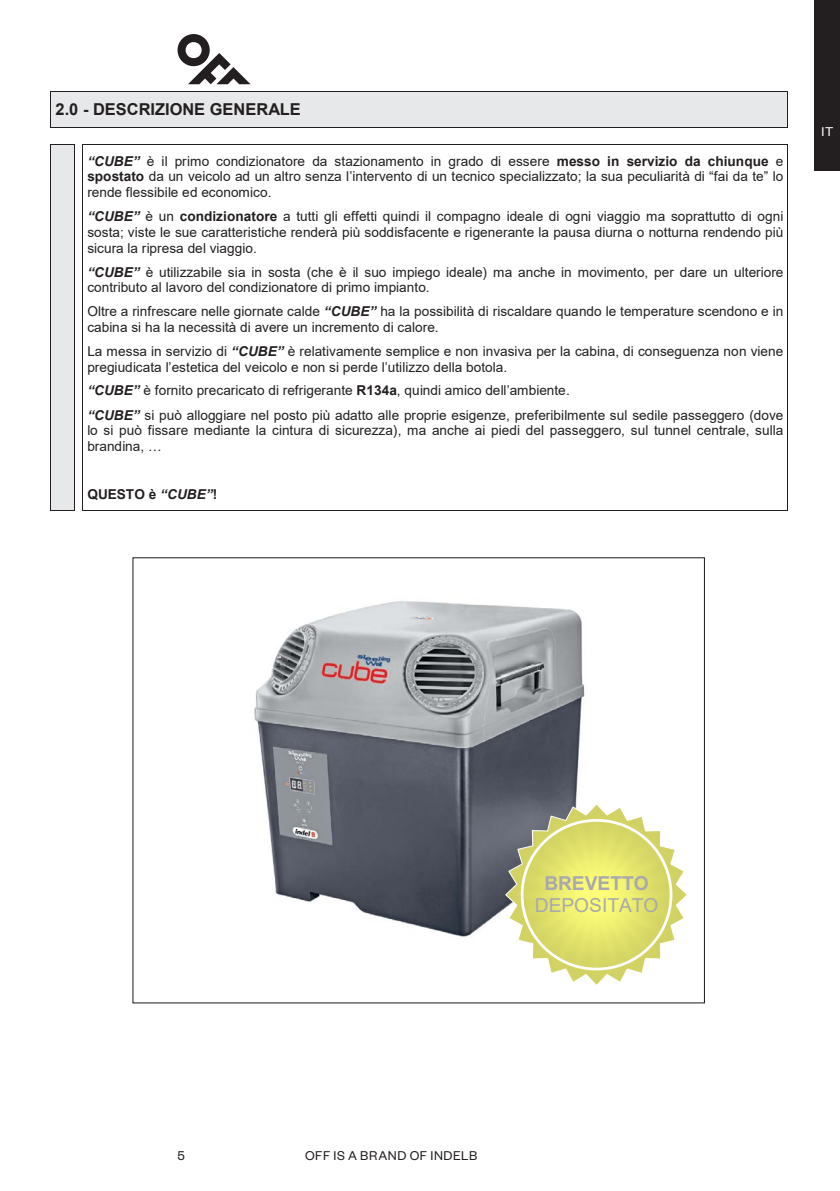
<style>
.page{position:relative;width:840px;height:1191px;background:#fff}
.page>*{position:absolute;margin:0;border:0;box-sizing:border-box;transform-origin:0 0}
.t1{font:19.2px "Arial";color:#a8a9ad}
.t2{font:700 19.2px "Arial";letter-spacing:-.005em;color:#a8a9ad}
.t3{font:700 16.4px "Arial";color:#231f20}
.t4{font:14px "Founders Grotesk";letter-spacing:.045em;color:#231f20}
.t5{font:14px "Founders Grotesk";color:#fff}
.t6{font:13.6px/15.8px "Arial";color:#231f20}
.t7{font:700 13.6px "Arial";color:#231f20}
.s1{font-weight:700;font-style:italic}
.s2{font-weight:700}
.s3{font-style:italic}
</style>
<div class="page">
<div style="left:814px;top:0;width:25px;height:170px;background:#231f20"></div>
<div style="left:51px;top:92px;width:735px;height:35px;background:#e7e8e9"></div>
<hr style="left:51px;top:91px;width:735px;height:1px;background:#231f20">
<hr style="left:50px;top:92px;width:1px;height:35px;background:#231f20">
<hr style="left:51px;top:127px;width:735px;height:1px;background:#231f20">
<hr style="left:786px;top:92px;width:1px;height:35px;background:#231f20">
<div style="left:51px;top:145px;width:23px;height:173px;background:#e7e8e9"></div>
<div style="left:51px;top:337px;width:23px;height:173px;background:#e7e8e9"></div>
<div style="left:51px;top:318px;width:23px;height:19px;background:#e7e8e9"></div>
<svg style="left:50px;top:144px;width:25px;height:1px"></svg>
<hr style="left:83px;top:144px;width:703px;height:1px;background:#231f20">
<hr style="left:50px;top:145px;width:1px;height:365px;background:#231f20">
<hr style="left:74px;top:145px;width:1px;height:365px;background:#231f20">
<svg style="left:50px;top:510px;width:25px;height:1px"></svg>
<hr style="left:82px;top:145px;width:1px;height:365px;background:#231f20">
<hr style="left:83px;top:510px;width:703px;height:1px;background:#231f20">
<hr style="left:786px;top:145px;width:1px;height:365px;background:#231f20">
<img style="left:254px;top:601px;width:331px;height:336px">
<svg style="left:504px;top:802px;width:183px;height:183px"></svg>
<div style="left:520px;top:819px;width:152px;height:151px;border:3px solid #fff;border-radius:50%"></div>
<svg style="left:177px;top:34px;width:73px;height:50px"></svg>
<p class="t3" style="left:55px;top:98px;width:247px">2.0 - DESCRIZIONE GENERALE</p>
<p class="t6" style="left:87px;top:153px;width:697px;text-align:justify"><span class="s1">“CUBE”</span> è il primo condizionatore da stazionamento in grado di essere <span class="s2">messo in servizio da chiunque</span> e <span class="s2">spostato</span> da un veicolo ad un altro senza l’intervento di un tecnico specializzato; la sua peculiarità di “fai da te” lo rende flessibile ed economico.</p>
<p class="t6" style="left:87px;top:208px;width:697px;text-align:justify"><span class="s1">“CUBE”</span> è un <span class="s2">condizionatore</span> a tutti gli effetti quindi il compagno ideale di ogni viaggio ma soprattutto di ogni sosta; viste le sue caratteristiche renderà più soddisfacente e rigenerante la pausa diurna o notturna rendendo più sicura la ripresa del viaggio.</p>
<p class="t6" style="left:87px;top:264px;width:697px"><span class="s1">“CUBE”</span> è utilizzabile sia in sosta (che è il suo impiego ideale) ma anche in movimento, per dare un ulteriore contributo al lavoro del condizionatore di primo impianto.</p>
<p class="t6" style="left:87px;top:304px;width:697px">Oltre a rinfrescare nelle giornate calde <span class="s1">“CUBE”</span> ha la possibilità di riscaldare quando le temperature scendono e in cabina si ha la necessità di avere un incremento di calore.</p>
<p class="t6" style="left:87px;top:343px;width:697px">La messa in servizio di <span class="s1">“CUBE”</span> è relativamente semplice e non invasiva per la cabina, di conseguenza non viene pregiudicata l’estetica del veicolo e non si perde l’utilizzo della botola.</p>
<p class="t6" style="left:87px;top:378px;width:697px;line-height:24px"><span class="s1">“CUBE”</span> è fornito precaricato di refrigerante <span class="s2">R134a</span>, quindi amico dell’ambiente.<br><span class="s1">“CUBE”</span> si può alloggiare nel posto più adatto alle proprie esigenze, preferibilmente sul sedile passeggero (dove</p>
<p class="t6" style="left:87px;top:422px;width:697px">lo si può fissare mediante la cintura di sicurezza), ma anche ai piedi del passeggero, sul tunnel centrale, sulla brandina, …</p>
<p class="t7" style="left:87px;top:484px;width:131px">QUESTO è <span class="s3">“CUBE”</span>!</p>
<p class="t5" style="left:821px;top:123px;width:13px">IT</p>
<h1 class="t2" style="left:544px;top:870px;width:106px">BREVETTO</h1>
<h1 class="t1" style="left:534px;top:892px;width:125px">DEPOSITATO</h1>
<p class="t4" style="left:177px;top:1147px;width:9px">5</p>
<p class="t4" style="left:305px;top:1147px;width:174px">OFF IS A BRAND OF INDELB</p>
</div>
